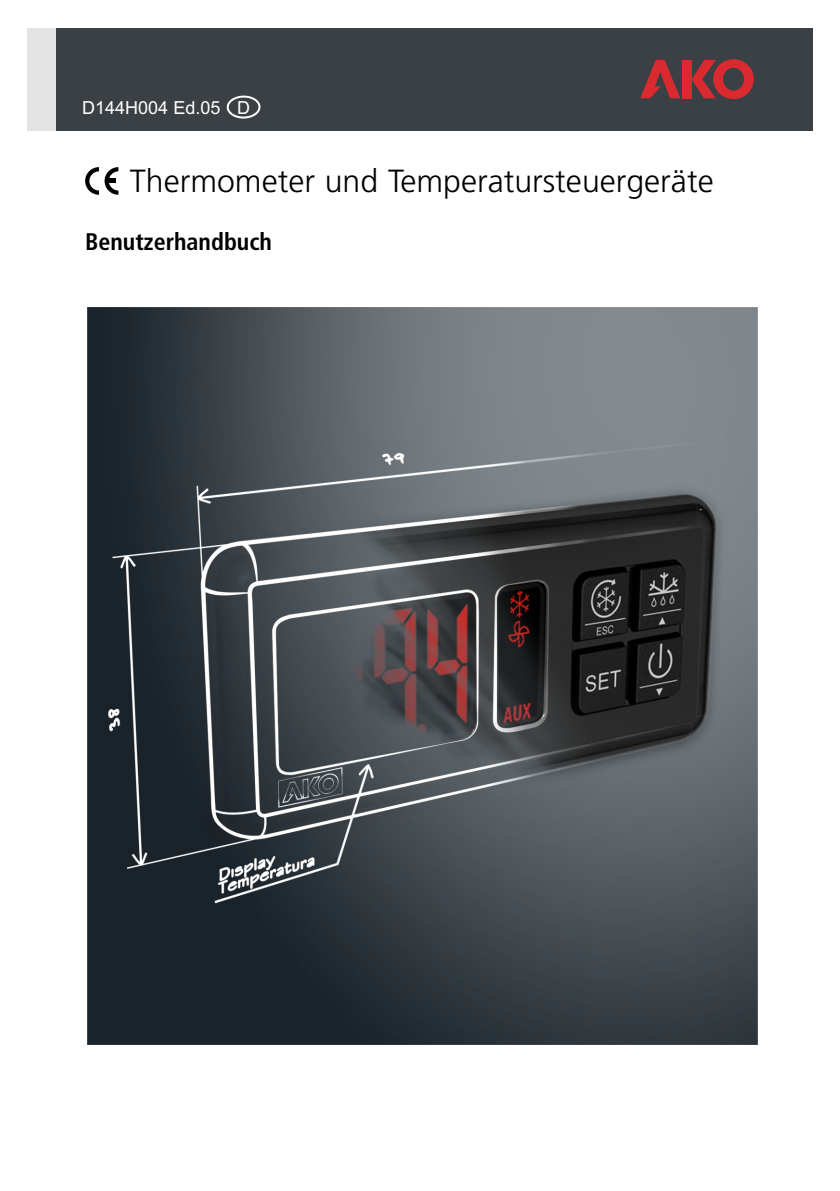
<style>
.page{position:relative;width:840px;height:1191px;background:#fff}
.page>*{position:absolute;margin:0;border:0;box-sizing:border-box;transform-origin:0 0}
.t1{font:300 32px "Frutiger 45";color:#000}
.t2{font:700 condensed 24px "Frutiger 67";color:#000}
.t3{font:18px "Arial";color:#fff}
</style>
<div class="page">
<svg style="left:85px;top:167px;width:33px;height:28px"></svg>
<div style="left:55px;top:28px;width:757px;height:102px;background:#3b4045"></div>
<div style="left:27px;top:28px;width:28px;height:102px;background:#e3e3e3"></div>
<svg style="left:640px;top:60px;width:39px;height:38px"></svg>
<div style="left:681px;top:60px;width:10px;height:38px;background:#db2930"></div>
<svg style="left:691px;top:59px;width:62px;height:40px"></svg>
<img style="left:88px;top:307px;width:669px;height:737px">
<div style="left:226px;top:95px;width:34px;height:24px;border:2px solid #fff;border-radius:50%"></div>
<p class="t3" style="left:82px;top:101px;width:169px">D144H004 Ed.05 D</p>
<p class="t1" style="left:130px;top:168px;width:585px">Thermometer und Temperatursteuergeräte</p>
<p class="t2" style="left:85px;top:232px;width:188px">Benutzerhandbuch</p>
</div>
